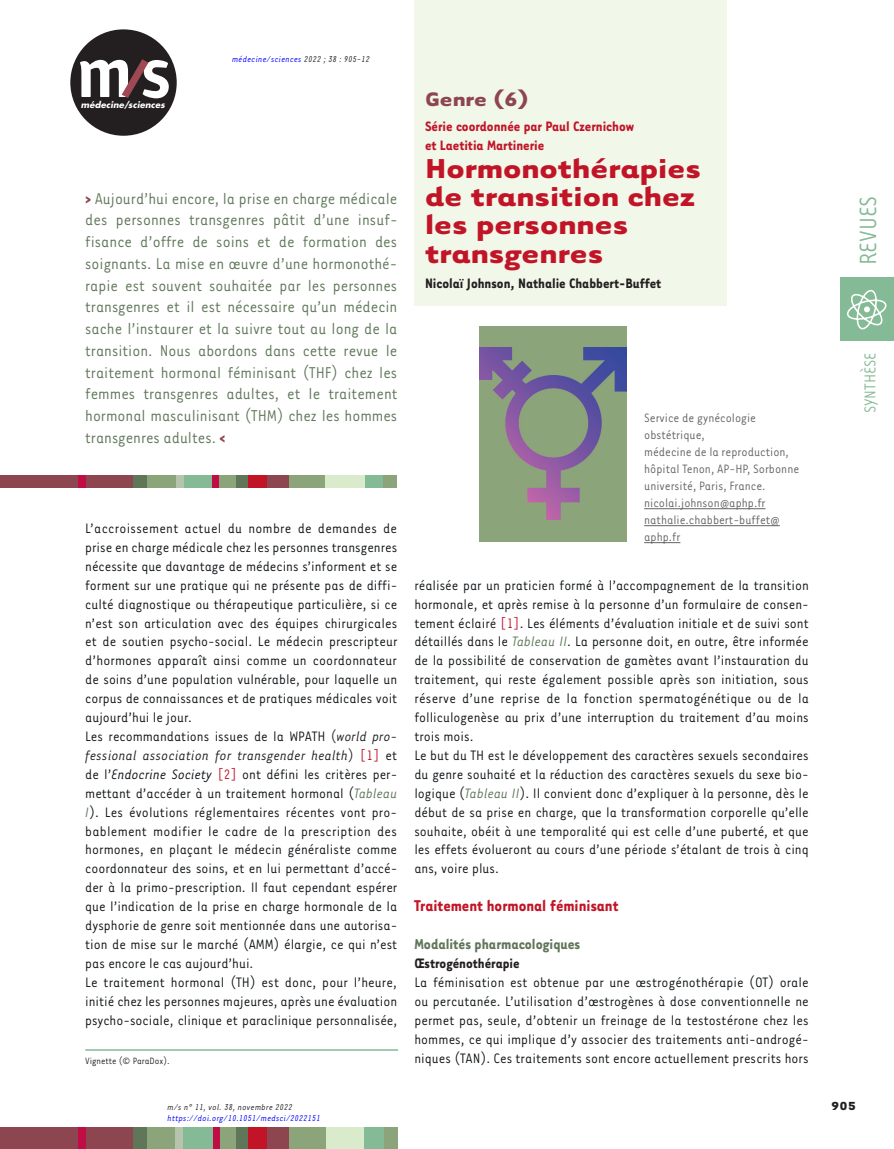
<style>
.page{position:relative;width:894px;height:1149px;background:#fff}
.page>*{position:absolute;margin:0;border:0;box-sizing:border-box;transform-origin:0 0}
.t1{font:700 31.5px/28.2px "Tarzana Wide";color:#c11527}
.t2{font:27px "Tarzana Narrow";color:#84ba95}
.t3{font:700 22.5px "Tarzana Wide";color:#8d454f}
.t4{font:18px/21.8px "Tarzana Narrow";color:#5f7659;text-align:justify}
.t5{font:700 18px "Tarzana Narrow";color:#c11527}
.t6{font:18px "Tarzana Narrow";color:#84ba95}
.t7{font:700 16.5px "Tarzana Narrow";color:#5f7659}
.t8{font:15.75px/18.9px "Tarzana Narrow";color:#0e1215}
.t9{font:700 15.75px "Tarzana Narrow";color:#231f20}
.t10{font:700 15.75px/18.9px "Tarzana Narrow";color:#c11527}
.t11{font:13.95px/17px "Tarzana Narrow";color:#636366}
.t12{font:700 13.5px "Tarzana Wide";color:#231f20}
.t13{font:10.5px "Tarzana Narrow";color:#231f20}
.t14{font:italic 9.75px "Tarzana Narrow";letter-spacing:.025em;color:#00f}
.t15{font:italic 9.75px "Tarzana Narrow";letter-spacing:.025em;color:#231f20}
.t16{font:italic 700 8.55px "Futura";letter-spacing:.01em;color:#fff}
.s1{color:#231f20}
.s2{font-weight:700;color:#8d454f}
.s3{font-style:italic;color:#231f20}
.s4{color:#c11527}
.s5{font-style:italic}
.s6{font-style:italic;color:#5f7659}
</style>
<div class="page">
<div style="left:0;top:1127px;width:134px;height:21px;background:#8d454f"></div>
<div style="left:235px;top:1127px;width:13px;height:21px;background:#5f7659"></div>
<div style="left:78px;top:1127px;width:7px;height:21px;background:#c10d45"></div>
<div style="left:133px;top:1127px;width:22px;height:21px;background:#5f7659"></div>
<div style="left:147px;top:1127px;width:30px;height:21px;background:#8ba479"></div>
<div style="left:175px;top:1127px;width:9px;height:21px;background:#b6c4ad"></div>
<div style="left:183px;top:1127px;width:30px;height:21px;background:#84ba95"></div>
<div style="left:217px;top:1127px;width:19px;height:21px;background:#8ba479"></div>
<div style="left:213px;top:1127px;width:6px;height:21px;background:#c10d45"></div>
<div style="left:248px;top:1127px;width:27px;height:21px;background:#c11527"></div>
<div style="left:287px;top:1127px;width:39px;height:21px;background:#8ba479"></div>
<div style="left:267px;top:1127px;width:21px;height:21px;background:#8d454f"></div>
<div style="left:326px;top:1127px;width:38px;height:21px;background:#daebcb"></div>
<div style="left:364px;top:1127px;width:20px;height:21px;background:#84ba95"></div>
<div style="left:383px;top:1127px;width:14px;height:21px;background:#8ba479"></div>
<div style="left:840px;top:277px;width:53px;height:63px;background:#84ba95"></div>
<svg style="left:847px;top:290px;width:39px;height:39px"></svg>
<div style="left:70px;top:29px;width:107px;height:107px;background:#231f20;border-radius:50%"></div>
<svg style="left:80px;top:60px;width:89px;height:38px"></svg>
<div style="left:414px;top:0;width:312px;height:306px;background:#f1f7e9"></div>
<div style="left:0;top:475px;width:134px;height:12px;background:#8d454f"></div>
<div style="left:133px;top:475px;width:17px;height:12px;background:#5f7659"></div>
<div style="left:235px;top:475px;width:13px;height:12px;background:#5f7659"></div>
<div style="left:147px;top:475px;width:29px;height:12px;background:#8ba479"></div>
<div style="left:181px;top:475px;width:32px;height:12px;background:#84ba95"></div>
<div style="left:364px;top:475px;width:20px;height:12px;background:#84ba95"></div>
<div style="left:217px;top:475px;width:19px;height:12px;background:#8ba479"></div>
<div style="left:383px;top:475px;width:14px;height:12px;background:#8ba479"></div>
<div style="left:287px;top:475px;width:38px;height:12px;background:#8ba479"></div>
<div style="left:325px;top:475px;width:39px;height:12px;background:#daebcb"></div>
<div style="left:176px;top:475px;width:7px;height:12px;background:#b6c4ad"></div>
<div style="left:78px;top:475px;width:7px;height:12px;background:#c10d45"></div>
<div style="left:213px;top:475px;width:6px;height:12px;background:#c10d45"></div>
<div style="left:248px;top:475px;width:27px;height:12px;background:#c11527"></div>
<div style="left:267px;top:475px;width:21px;height:12px;background:#8d454f"></div>
<hr style="left:644px;top:508px;width:121px;height:1px;background:#636366">
<hr style="left:644px;top:525px;width:135px;height:1px;background:#636366">
<hr style="left:644px;top:542px;width:36px;height:1px;background:#636366">
<div style="left:479px;top:326px;width:148px;height:215px;background:#8ba479"></div>
<img style="left:479px;top:348px;width:147px;height:171px">
<hr style="left:85px;top:1049px;width:313px;height:1px;background:#84ba95">
<p class="t14" style="left:232px;top:54px;width:139px">médecine/sciences <span class="s1">2022 ; 38 : 905-12</span></p>
<p class="t16" style="left:81px;top:99px;width:85px">médecine/sciences</p>
<h3 class="t3" style="left:425px;top:84px;width:105px">Genre (6)</h3>
<p class="t10" style="left:425px;top:116px;width:210px">Série coordonnée par Paul Czernichow et Laetitia Martinerie</p>
<h1 class="t1" style="left:425px;top:152px;width:277px">Hormonothérapies de transition chez les personnes transgenres</h1>
<p class="t9" style="left:425px;top:273px;width:238px">Nicolaï Johnson, Nathalie Chabbert-Buffet</p>
<p class="t4" style="left:85px;top:186px;width:314px"><span class="s2">&gt;</span> Aujourd’hui encore, la prise en charge médicale des personnes transgenres pâtit d’une insuf&shy;fisance d’offre de soins et de formation des soignants. La mise en œuvre d’une hormonothé- rapie est souvent souhaitée par les personnes transgenres et il est nécessaire qu’un médecin sache l’instaurer et la suivre tout au long de la transition. Nous abordons dans cette revue le traitement hormonal féminisant (THF) chez les femmes transgenres adultes, et le traitement hormonal masculinisant (THM) chez les hommes transgenres adultes. <span class="s2">&lt;</span></p>
<p class="t11" style="left:644px;top:409px;width:156px">Service de gynécologie obstétrique,<br>médecine de la reproduction, hôpital Tenon, AP-HP, Sorbonne université, Paris, France. nicolai.johnson@aphp.fr nathalie.chabbert-buffet@ aphp.fr</p>
<p class="t8" style="left:85px;top:518px;width:313px">L’accroissement actuel du nombre de demandes de prise en charge médicale chez les personnes transgenres nécessite que davantage de médecins s’informent et se forment sur une pratique qui ne présente pas de diffi&shy;culté diagnostique ou thérapeutique particulière, si ce n’est son articulation avec des équipes chirurgicales et de soutien psycho-social. Le médecin prescripteur d’hormones apparaît ainsi comme un coordonnateur de soins d’une population vulnérable, pour laquelle un corpus de connaissances et de pratiques médicales voit aujourd’hui le jour.<br>Les recommandations issues de la WPATH <span class="s1">(</span><span class="s3">world pro&shy;fessional association for transgender health</span><span class="s1">)</span> <span class="s4">[1]</span> et de l’<span class="s5">Endocrine Society</span> <span class="s4">[2]</span> ont défini les critères per&shy;mettant d’accéder à un traitement hormonal (<span class="s6">Tableau I</span>). Les évolutions réglementaires récentes vont pro&shy;bablement modifier le cadre de la prescription des hormones, en plaçant le médecin généraliste comme coordonnateur des soins, et en lui permettant d’accé- der à la primo-prescription. Il faut cependant espérer que l’indication de la prise en charge hormonale de la dysphorie de genre soit mentionnée dans une autorisa&shy;tion de mise sur le marché (AMM) élargie, ce qui n’est pas encore le cas aujourd’hui.<br>Le traitement hormonal (TH) est donc, pour l’heure, initié chez les personnes majeures, après une évaluation psycho-sociale, clinique et paraclinique personnalisée,</p>
<p class="t13" style="left:85px;top:1053px;width:86px">Vignette (© ParaDox).</p>
<p class="t8" style="left:414px;top:574px;width:396px">réalisée par un praticien formé à l’accompagnement de la transition hormonale, et après remise à la personne d’un formulaire de consen&shy;tement éclairé <span class="s4">[1]</span>. Les éléments d’évaluation initiale et de suivi sont détaillés dans le <span class="s6">Tableau II</span>. La personne doit, en outre, être informée de la possibilité de conservation de gamètes avant l’instauration du traitement, qui reste également possible après son initiation, sous réserve d’une reprise de la fonction spermatogénétique ou de la folliculogenèse au prix d’une interruption du traitement d’au moins trois mois.<br>Le but du TH est le développement des caractères sexuels secondaires du genre souhaité et la réduction des caractères sexuels du sexe bio&shy;logique (<span class="s6">Tableau II</span>). Il convient donc d’expliquer à la personne, dès le début de sa prise en charge, que la transformation corporelle qu’elle souhaite, obéit à une temporalité qui est celle d’une puberté, et que les effets évolueront au cours d’une période s’étalant de trois à cinq ans, voire plus.</p>
<p class="t5" style="left:414px;top:894px;width:205px">Traitement hormonal féminisant</p>
<p class="t7" style="left:414px;top:933px;width:167px">Modalités pharmacologiques</p>
<p class="t9" style="left:414px;top:953px;width:107px">Œstrogénothérapie</p>
<p class="t8" style="left:414px;top:971px;width:396px;text-align:justify">La féminisation est obtenue par une œstrogénothérapie (OT) orale ou percutanée. L’utilisation d’œstrogènes à dose conventionnelle ne permet pas, seule, d’obtenir un freinage de la testostérone chez les hommes, ce qui implique d’y associer des traitements anti-androgé- niques (TAN). Ces traitements sont encore actuellement prescrits hors</p>
<p class="t15" style="left:167px;top:1100px;width:126px">m/s n° 11, vol. 38, novembre 2022</p>
<p class="t14" style="left:167px;top:1112px;width:155px">https://doi.org/10.1051/medsci/2022151</p>
<h2 class="t2" style="left:851px;top:265px;width:71px;rotate:-90deg">REVUES</h2>
<p class="t6" style="left:858px;top:413px;width:62px;rotate:-90deg">SYNTHÈSE</p>
<p class="t12" style="left:830px;top:1097px;width:26px">905</p>
</div>
